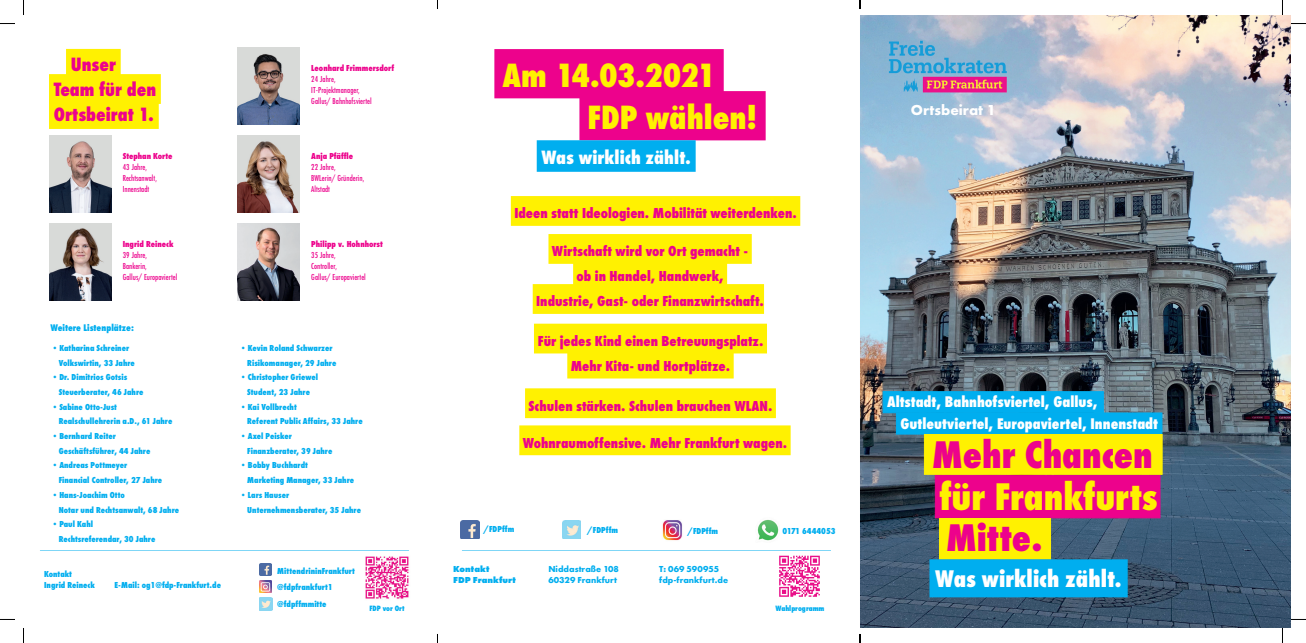
<style>
.page{position:relative;width:1306px;height:643px;background:#fff}
.page>*{position:absolute;margin:0;border:0;box-sizing:border-box;transform-origin:0 0}
.t1{font:800 40px "Futura PT Cond";color:#ed028c}
.t2{font:800 40px "Futura PT Cond";color:#fff101}
.t3{font:800 35px/42px "Futura PT Cond";color:#fff101}
.t4{font:800 25px "Futura PT Cond";letter-spacing:.005em;color:#fff}
.t5{font:800 20px/25px "Futura PT Cond";color:#ed028c}
.t6{font:800 20px "Futura PT Cond";letter-spacing:.005em;color:#fff}
.t7{font:800 16px "Futura PT Cond";color:#fff}
.t8{font:800 15px/25px "Futura PT Cond";color:#ed028c;text-align:center}
.t9{font:700 15px "Futura PT";color:#fff}
.t10{font:800 10px "Futura PT Cond";color:#00aeef}
.t11{font:800 9px/14.7px "Futura PT Cond";color:#00aeef}
.t12{font:500 9px/11px "Futura PT Cond";color:#ed028c}
.t13{font:800 9px "Futura PT Cond";color:#ed028c}
.t14{font:700 9px/11px "Futura PT";color:#00aeef}
.t15{font:800 9px/11px "Futura PT";color:#00aeef}
.t16{font:800 8px "Futura PT Cond";color:#00aeef}
</style>
<div class="page">
<img style="left:860px;top:15px;width:431px;height:612px">
<img style="left:885px;top:39px;width:126px;height:54px">
<img style="left:238px;top:223px;width:62px;height:77px">
<img style="left:238px;top:48px;width:62px;height:76px">
<img style="left:49px;top:135px;width:62px;height:77px">
<img style="left:238px;top:135px;width:62px;height:77px">
<img style="left:49px;top:223px;width:62px;height:77px">
<div style="left:66px;top:49px;width:55px;height:30px;background:#fff101"></div>
<div style="left:49px;top:74px;width:112px;height:30px;background:#fff101"></div>
<div style="left:49px;top:99px;width:110px;height:30px;background:#fff101"></div>
<hr style="left:40px;top:550px;width:369px;height:1px;background:#00aeef">
<img style="left:365px;top:556px;width:44px;height:43px">
<div style="left:935px;top:474px;width:225px;height:44px;background:#ed028c;border:1px solid #ed028c"></div>
<div style="left:939px;top:517px;width:112px;height:42px;background:#fff101;border:1px solid #fff101"></div>
<div style="left:896px;top:412px;width:266px;height:22px;background:#00aeef"></div>
<div style="left:924px;top:434px;width:238px;height:40px;background:#fff101"></div>
<div style="left:882px;top:391px;width:222px;height:22px;background:#00aeef;border:1px solid #00aeef"></div>
<div style="left:929px;top:559px;width:198px;height:38px;background:#00aeef"></div>
<svg style="left:260px;top:563px;width:12px;height:29px"></svg>
<img style="left:259px;top:597px;width:14px;height:13px">
<div style="left:494px;top:49px;width:230px;height:49px;background:#ed028c"></div>
<div style="left:579px;top:91px;width:186px;height:49px;background:#ed028c"></div>
<div style="left:537px;top:140px;width:158px;height:32px;background:#00aeef"></div>
<div style="left:548px;top:234px;width:204px;height:30px;background:#fff101"></div>
<div style="left:573px;top:259px;width:154px;height:30px;background:#fff101"></div>
<div style="left:533px;top:284px;width:231px;height:30px;background:#fff101"></div>
<div style="left:519px;top:425px;width:271px;height:30px;background:#fff101"></div>
<div style="left:525px;top:388px;width:251px;height:30px;background:#fff101"></div>
<div style="left:534px;top:323px;width:233px;height:30px;background:#fff101"></div>
<div style="left:567px;top:348px;width:166px;height:30px;background:#fff101"></div>
<div style="left:511px;top:196px;width:289px;height:30px;background:#fff101"></div>
<hr style="left:462px;top:550px;width:369px;height:1px;background:#00aeef">
<img style="left:779px;top:555px;width:41px;height:42px">
<img style="left:662px;top:520px;width:20px;height:21px">
<img style="left:757px;top:519px;width:22px;height:22px">
<img style="left:461px;top:520px;width:18px;height:18px">
<img style="left:562px;top:520px;width:19px;height:18px">
<svg style="left:0;top:23px;width:15px;height:1px"></svg>
<svg style="left:1291px;top:23px;width:15px;height:1px"></svg>
<svg style="left:0;top:619px;width:15px;height:1px"></svg>
<svg style="left:1291px;top:619px;width:15px;height:1px"></svg>
<svg style="left:23px;top:0;width:1px;height:15px"></svg>
<svg style="left:23px;top:628px;width:1px;height:14px"></svg>
<svg style="left:1282px;top:0;width:1px;height:15px"></svg>
<svg style="left:1281px;top:627px;width:2px;height:15px"></svg>
<svg style="left:859px;top:0;width:2px;height:9px"></svg>
<svg style="left:859px;top:634px;width:2px;height:8px"></svg>
<h3 class="t5" style="left:54px;top:52px;width:104px;text-indent:17px">Unser<br>Team für den<br>Ortsbeirat 1.</h3>
<p class="t13" style="left:123px;top:151px;width:51px">Stephan Korte</p>
<p class="t12" style="left:123px;top:161px;width:36px">43 Jahre,<br>Rechtsanwalt,<br>Innenstadt</p>
<p class="t13" style="left:123px;top:239px;width:52px">Ingrid Reineck</p>
<p class="t12" style="left:123px;top:249px;width:56px">39 Jahre,<br>Bankerin,<br>Gallus/ Europaviertel</p>
<p class="t10" style="left:50px;top:321px;width:85px">Weitere Listenplätze:</p>
<p class="t11" style="left:59px;top:340px;width:78px;text-indent:-8px">•Katharina Schreiner<br>Volkswirtin, 33 Jahre</p>
<p class="t11" style="left:59px;top:370px;width:86px;text-indent:-8px">•Dr. Dimitrios Gotsis<br>Steuerberater, 46 Jahre</p>
<p class="t11" style="left:59px;top:399px;width:115px;text-indent:-8px">•Sabine Otto-Just<br>Realschullehrerin a.D., 61 Jahre</p>
<p class="t11" style="left:59px;top:428px;width:93px;text-indent:-8px">•Bernhard Reiter<br>Geschäftsführer, 44 Jahre</p>
<p class="t11" style="left:59px;top:458px;width:105px;text-indent:-8px">•Andreas Pottmeyer<br>Financial Controller, 27 Jahre</p>
<p class="t11" style="left:59px;top:487px;width:122px;text-indent:-8px">•Hans-Joachim Otto<br>Notar und Rechtsanwalt, 68 Jahre</p>
<p class="t11" style="left:59px;top:516px;width:98px;text-indent:-8px">•Paul Kahl<br>Rechtsreferendar, 30 Jahre</p>
<p class="t11" style="left:44px;top:568px;width:52px;line-height:11px">Kontakt<br>Ingrid Reineck</p>
<p class="t11" style="left:115px;top:577px;width:108px">E-Mail: og1@fdp-Frankfurt.de</p>
<p class="t13" style="left:311px;top:63px;width:84px">Leonhard Frimmersdorf</p>
<p class="t12" style="left:311px;top:73px;width:62px">24 Jahre,<br>IT-Projektmanager,<br>Gallus/ Bahnhofsviertel</p>
<p class="t13" style="left:311px;top:151px;width:43px">Anja Pfäffle</p>
<p class="t12" style="left:311px;top:161px;width:55px">22 Jahre,<br>BWLerin/ Gründerin,<br>Altstadt</p>
<p class="t13" style="left:311px;top:239px;width:73px">Philipp v. Hohnhorst</p>
<p class="t12" style="left:311px;top:249px;width:56px">35 Jahre,<br>Controller,<br>Gallus/ Europaviertel</p>
<p class="t11" style="left:247px;top:340px;width:91px;text-indent:-8px">•Kevin Roland Schwarzer<br>Risikomanager, 29 Jahre</p>
<p class="t11" style="left:239px;top:370px;width:81px;text-align:center">•Christopher Griewel<br>Student, 23 Jahre</p>
<p class="t11" style="left:247px;top:399px;width:117px;text-indent:-8px">•Kai Vollbrecht<br>Referent Public Affairs, 33 Jahre</p>
<p class="t11" style="left:247px;top:428px;width:87px;text-indent:-8px">•Axel Peisker<br>Finanzberater, 39 Jahre</p>
<p class="t11" style="left:247px;top:458px;width:108px;text-indent:-8px">• Bobby Buchhardt<br>Marketing Manager, 33 Jahre</p>
<p class="t11" style="left:247px;top:487px;width:115px;text-indent:-8px">•Lars Hauser<br>Unternehmensberater, 35 Jahre</p>
<p class="t11" style="left:277px;top:562px;width:79px;line-height:16.7px">MittendrininFrankfurt @fdpfrankfurt1 @fdpffmmitte</p>
<p class="t16" style="left:369px;top:603px;width:37px">FDP vor Ort</p>
<h2 class="t3" style="left:587px;top:54px;width:171px;text-indent:-85px">Am 14.03.2021<br>FDP wählen!</h2>
<h3 class="t6" style="left:541px;top:145px;width:151px">Was wirklich zählt.</h3>
<h3 class="t8" style="left:514px;top:201px;width:284px">Ideen statt Ideologien. Mobilität weiterdenken.</h3>
<h3 class="t8" style="left:536px;top:239px;width:229px">Wirtschaft wird vor Ort gemacht -<br>ob in Handel, Handwerk,<br>Industrie, Gast- oder Finanzwirtschaft.</h3>
<h3 class="t8" style="left:538px;top:328px;width:227px">Für jedes Kind einen Betreuungsplatz.<br>Mehr Kita- und Hortplätze.</h3>
<h3 class="t8" style="left:528px;top:393px;width:245px">Schulen stärken. Schulen brauchen WLAN.</h3>
<h3 class="t8" style="left:523px;top:430px;width:266px">Wohnraumoffensive. Mehr Frankfurt wagen.</h3>
<p class="t11" style="left:483px;top:521px;width:32px">/FDPffm</p>
<p class="t11" style="left:587px;top:522px;width:32px">/FDPffm</p>
<p class="t11" style="left:687px;top:523px;width:32px">/FDPffm</p>
<p class="t11" style="left:782px;top:523px;width:55px">0171 6444053</p>
<p class="t15" style="left:453px;top:563px;width:64px">Kontakt<br>FDP Frankfurt</p>
<p class="t14" style="left:548px;top:563px;width:72px">Niddastraße 108<br>60329 Frankfurt</p>
<p class="t14" style="left:659px;top:563px;width:70px">T: 069 590955 fdp-frankfurt.de</p>
<p class="t16" style="left:775px;top:603px;width:50px">Wahlprogramm</p>
<h3 class="t9" style="left:911px;top:100px;width:86px">Ortsbeirat 1</h3>
<h3 class="t7" style="left:887px;top:392px;width:212px">Altstadt, Bahnhofsviertel, Gallus,</h3>
<h3 class="t7" style="left:900px;top:413px;width:259px">Gutleutviertel, Europaviertel, Innenstadt</h3>
<h1 class="t1" style="left:932px;top:430px;width:222px">Mehr Chancen</h1>
<h1 class="t2" style="left:939px;top:472px;width:220px">für Frankfurts</h1>
<h1 class="t1" style="left:946px;top:513px;width:98px">Mitte.</h1>
<h3 class="t4" style="left:935px;top:564px;width:188px">Was wirklich zählt.</h3>
</div>
